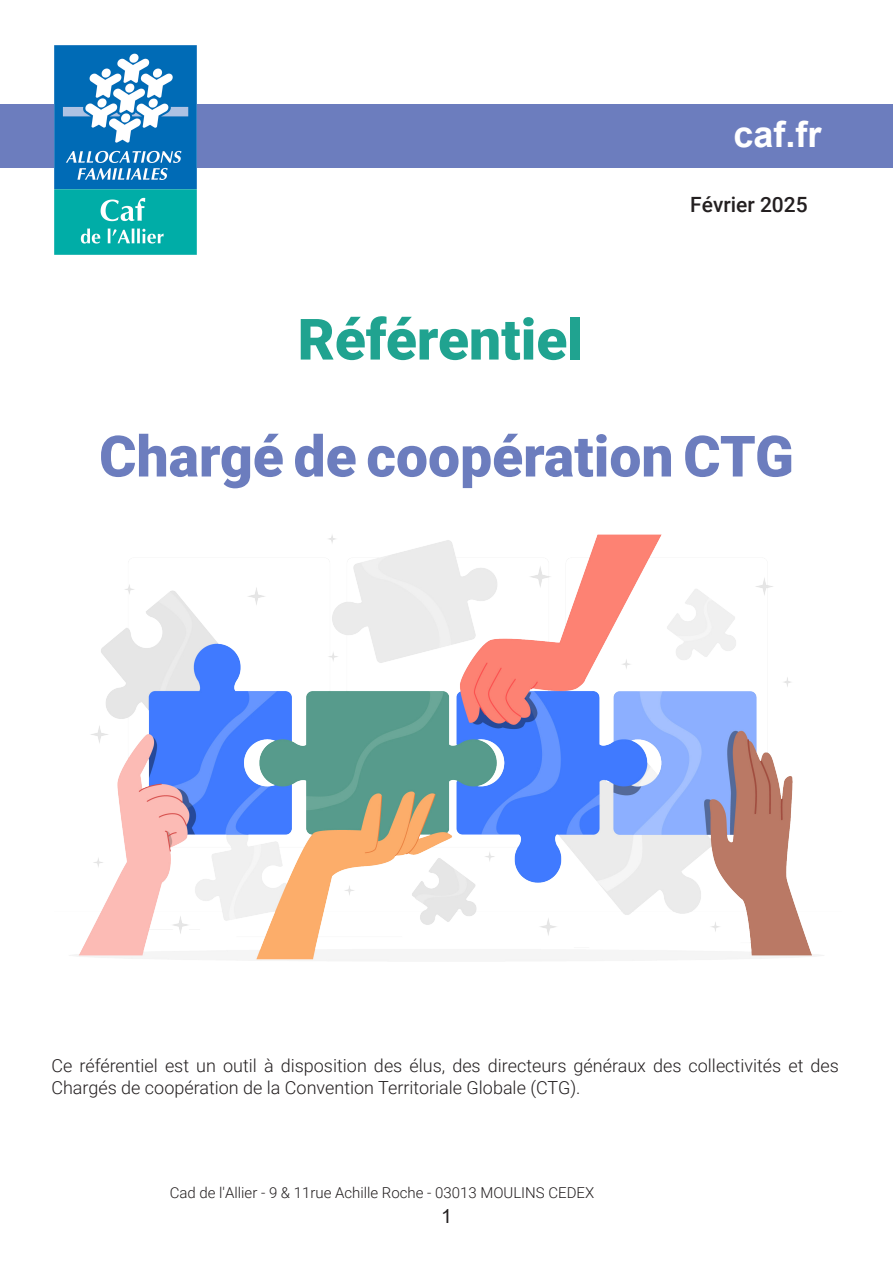
<style>
.page{position:relative;width:893px;height:1263px;background:#fff}
.page>*{position:absolute;margin:0;border:0;box-sizing:border-box;transform-origin:0 0}
.t1{font:900 57px "Roboto";color:#6c7dbe}
.t2{font:900 57px "Roboto";color:#20a390}
.t3{font:700 36px "Arial";color:#fff}
.t4{font:500 21px "Roboto";color:#231f20}
.t5{font:19.5px "Arial";color:#231f20}
.t6{font:300 18px/21.6px "Roboto";color:#231f20}
.t7{font:300 15px "Roboto";color:#231f20}
</style>
<div class="page">
<div style="left:0;top:104px;width:893px;height:64px;background:#6c7dbe"></div>
<img style="left:70px;top:534px;width:754px;height:427px">
<img style="left:54px;top:45px;width:142px;height:209px">
<p class="t3" style="left:733px;top:109px;width:90px">caf.fr</p>
<p class="t2" style="left:298px;top:299px;width:287px">Référentiel</p>
<p class="t4" style="left:690px;top:190px;width:119px">Février 2025</p>
<p class="t1" style="left:99px;top:416px;width:696px">Chargé de coopération CTG</p>
<p class="t6" style="left:51px;top:1054px;width:789px">Ce référentiel est un outil à disposition des élus, des directeurs généraux des collectivités et des<br>Chargés de coopération de la Convention Territoriale Globale (CTG).</p>
<p class="t7" style="left:170px;top:1182px;width:426px">Cad de l'Allier - 9 &amp; 11rue Achille Roche - 03013 MOULINS CEDEX</p>
<p class="t5" style="left:441px;top:1203px;width:12px">1</p>
</div>
